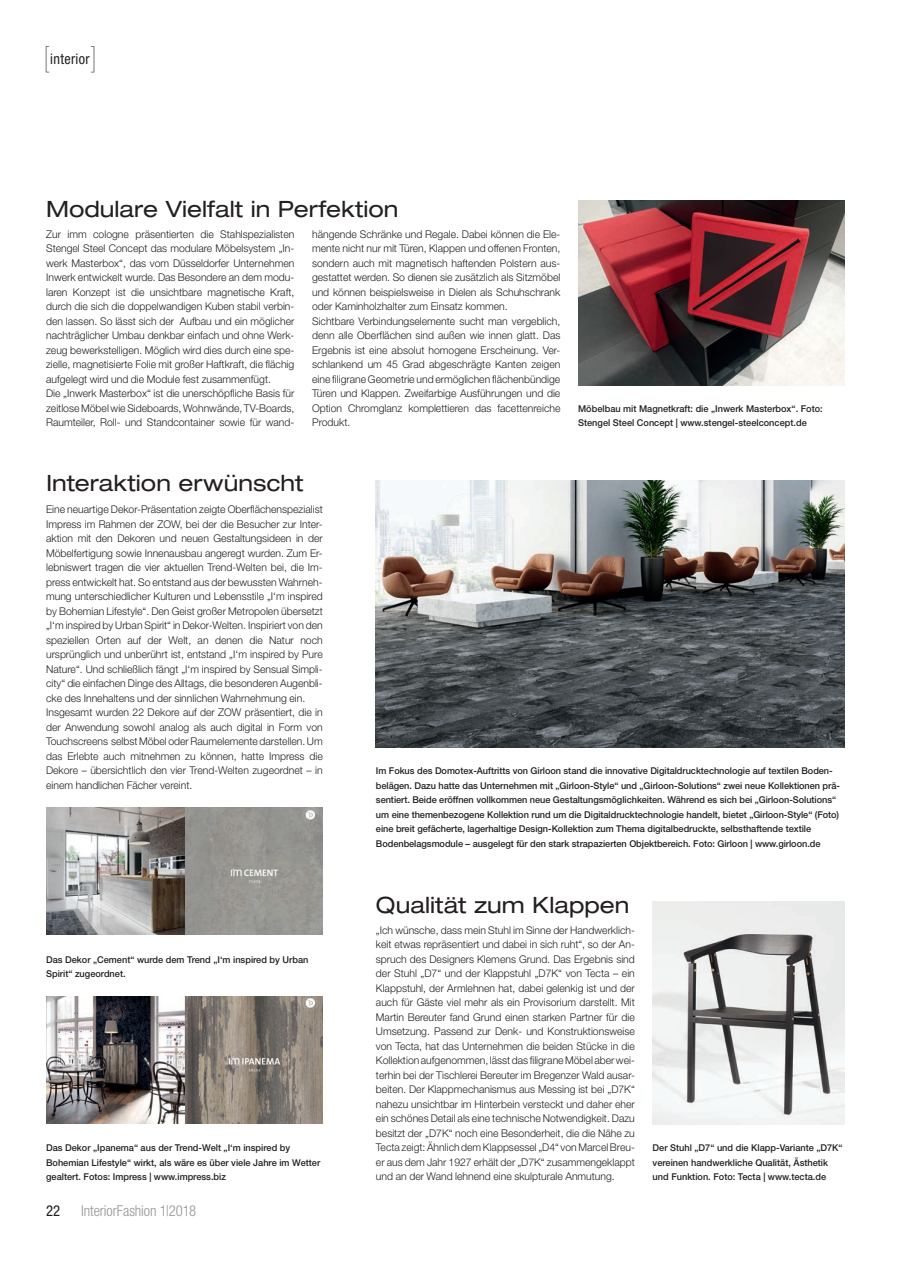
<style>
.page{position:relative;width:908px;height:1262px;background:#fff}
.page>*{position:absolute;margin:0;border:0;box-sizing:border-box;transform-origin:0 0}
.a_1_headline_update{font:expanded 22.5px "Helvetica Neue LT Std";color:#231f20}
.a_1_headline_update-2{font:expanded 22.5px "Helvetica Neue LT Pro";color:#231f20}
.t1{font:300 condensed 15px "Helvetica Neue LT Pro";letter-spacing:-.005em;color:#939598}
.t2{font:condensed 15px "Helvetica Neue LT Pro";color:#231f20}
.b_5_zwischenheadline{font:condensed 14.5px "Helvetica Neue LT Pro";letter-spacing:.025em;color:#231f20}
.a_3_fließtext_d{font:300 10.62px/14.5px "Helvetica Neue LT Pro";color:#231f20;text-align:justify}
.a_4_bildtext_d{font:500 9.38px/14.5px "Helvetica Neue LT Pro";letter-spacing:-.005em;color:#231f20}
.s1{font-weight:200;font-size:29px}
</style>
<div class="page">
<img style="left:652px;top:901px;width:191px;height:223px">
<img style="left:46px;top:807px;width:276px;height:128px">
<img style="left:46px;top:996px;width:276px;height:127px">
<img style="left:578px;top:201px;width:265px;height:184px">
<img style="left:376px;top:480px;width:467px;height:268px">
<p class="b_5_zwischenheadline" style="left:44px;top:50px;width:54px"><span class="s1">[</span>interior<span class="s1">]</span></p>
<p class="a_1_headline_update" style="left:46px;top:195px;width:354px">Modulare Vielfalt in Perfektion</p>
<p class="a_3_fließtext_d" style="left:46px;top:226px;width:250px">Zur imm cologne präsentierten die Stahlspezialisten Stengel Steel Concept das modulare Möbelsystem „In&shy;werk Masterbox“, das vom Düsseldorfer Unternehmen Inwerk entwickelt wurde. Das Besondere an dem modu&shy;laren Konzept ist die unsichtbare magnetische Kraft, durch die sich die doppelwandigen Kuben stabil verbin&shy;den lassen. So lässt sich der Aufbau und ein möglicher nachträglicher Umbau denkbar einfach und ohne Werk&shy;zeug bewerkstelligen. Möglich wird dies durch eine spe&shy;zielle, magnetisierte Folie mit großer Haftkraft, die flächig aufgelegt wird und die Module fest zusammenfügt.</p>
<p class="a_3_fließtext_d" style="left:46px;top:386px;width:250px">Die „Inwerk Masterbox“ ist die unerschöpfliche Basis für zeitlose Möbel wie Sideboards, Wohnwände, TV-Boards, Raumteiler, Roll- und Standcontainer sowie für wand-</p>
<p class="a_3_fließtext_d" style="left:312px;top:226px;width:250px">hängende Schränke und Regale. Dabei können die Ele&shy;mente nicht nur mit Türen, Klappen und offenen Fronten, sondern auch mit magnetisch haftenden Polstern aus&shy;gestattet werden. So dienen sie zusätzlich als Sitzmöbel und können beispielsweise in Dielen als Schuhschrank oder Kaminholzhalter zum Einsatz kommen.</p>
<p class="a_3_fließtext_d" style="left:312px;top:313px;width:250px">Sichtbare Verbindungselemente sucht man vergeblich, denn alle Oberflächen sind außen wie innen glatt. Das Ergebnis ist eine absolut homogene Erscheinung. Ver&shy;schlankend um 45 Grad abgeschrägte Kanten zeigen eine filigrane Geometrie und ermöglichen flächenbündige Türen und Klappen. Zweifarbige Ausführungen und die Option Chromglanz komplettieren das facettenreiche Produkt.</p>
<p class="a_4_bildtext_d" style="left:578px;top:401px;width:246px">Möbelbau mit Magnetkraft: die „Inwerk Masterbox“. Foto:<br>Stengel Steel Concept | www.stengel-steelconcept.de</p>
<p class="a_1_headline_update-2" style="left:46px;top:469px;width:259px">Interaktion erwünscht</p>
<p class="a_3_fließtext_d" style="left:46px;top:502px;width:278px">Eine neuartige Dekor-Präsentation zeigte Oberflächenspezialist Impress im Rahmen der ZOW, bei der die Besucher zur Inter&shy;aktion mit den Dekoren und neuen Gestaltungsideen in der Möbelfertigung sowie Innenausbau angeregt wurden. Zum Er&shy;lebniswert tragen die vier aktuellen Trend-Welten bei, die Im&shy;press entwickelt hat. So entstand aus der bewussten Wahrneh&shy;mung unterschiedlicher Kulturen und Lebensstile „I‘m inspired by Bohemian Lifestyle“. Den Geist großer Metropolen übersetzt „I‘m inspired by Urban Spirit“ in Dekor-Welten. Inspiriert von den speziellen Orten auf der Welt, an denen die Natur noch ursprünglich und unberührt ist, entstand „I‘m inspired by Pure Nature“. Und schließlich fängt „I‘m inspired by Sensual Simpli&shy;city“ die einfachen Dinge des Alltags, die besonderen Augenbli&shy;cke des Innehaltens und der sinnlichen Wahrnehmung ein.</p>
<p class="a_3_fließtext_d" style="left:46px;top:705px;width:278px">Insgesamt wurden 22 Dekore auf der ZOW präsentiert, die in der Anwendung sowohl analog als auch digital in Form von Touchscreens selbst Möbel oder Raumelemente darstellen. Um das Erlebte auch mitnehmen zu können, hatte Impress die Dekore – übersichtlich den vier Trend-Welten zugeordnet – in einem handlichen Fächer vereint.</p>
<p class="a_4_bildtext_d" style="left:46px;top:952px;width:264px">Das Dekor „Cement“ wurde dem Trend „I‘m inspired by Urban<br>Spirit“ zugeordnet.</p>
<p class="a_4_bildtext_d" style="left:46px;top:1140px;width:275px">Das Dekor „Ipanema“ aus der Trend-Welt „I‘m inspired by<br>Bohemian Lifestyle“ wirkt, als wäre es über viele Jahre im Wetter gealtert. Fotos: Impress | www.impress.biz</p>
<p class="t2" style="left:46px;top:1201px;width:16px">22</p>
<p class="t1" style="left:81px;top:1201px;width:116px">InteriorFashion 1|2018</p>
<p class="a_4_bildtext_d" style="left:376px;top:763px;width:465px">Im Fokus des Domotex-Auftritts von Girloon stand die innovative Digitaldrucktechnologie auf textilen Boden&shy;belägen. Dazu hatte das Unternehmen mit „Girloon-Style“ und „Girloon-Solutions“ zwei neue Kollektionen prä&shy;sentiert. Beide eröffnen vollkommen neue Gestaltungsmöglichkeiten. Während es sich bei „Girloon-Solutions“ um eine themenbezogene Kollektion rund um die Digitaldrucktechnologie handelt, bietet „Girloon-Style“ (Foto) eine breit gefächerte, lagerhaltige Design-Kollektion zum Thema digitalbedruckte, selbsthaftende textile Bodenbelagsmodule – ausgelegt für den stark strapazierten Objektbereich. Foto: Girloon | www.girloon.de</p>
<p class="a_1_headline_update" style="left:376px;top:891px;width:255px">Qualität zum Klappen</p>
<p class="a_3_fließtext_d" style="left:376px;top:922px;width:260px">„Ich wünsche, dass mein Stuhl im Sinne der Handwerklich&shy;keit etwas repräsentiert und dabei in sich ruht“, so der An&shy;spruch des Designers Klemens Grund. Das Ergebnis sind der Stuhl „D7“ und der Klappstuhl „D7K“ von Tecta – ein Klappstuhl, der Armlehnen hat, dabei gelenkig ist und der auch für Gäste viel mehr als ein Provisorium darstellt. Mit Martin Bereuter fand Grund einen starken Partner für die Umsetzung. Passend zur Denk- und Konstruktionsweise von Tecta, hat das Unternehmen die beiden Stücke in die Kollektion aufgenommen, lässt das filigrane Möbel aber wei&shy;terhin bei der Tischlerei Bereuter im Bregenzer Wald ausar&shy;beiten. Der Klappmechanismus aus Messing ist bei „D7K“ nahezu unsichtbar im Hinterbein versteckt und daher eher ein schönes Detail als eine technische Notwendigkeit. Dazu besitzt der „D7K“ noch eine Besonderheit, die die Nähe zu Tecta zeigt: Ähnlich dem Klappsessel „D4“ von Marcel Breu&shy;er aus dem Jahr 1927 erhält der „D7K“ zusammengeklappt und an der Wand lehnend eine skulpturale Anmutung.</p>
<p class="a_4_bildtext_d" style="left:652px;top:1140px;width:191px">Der Stuhl „D7“ und die Klapp-Variante „D7K“ vereinen handwerkliche Qualität, Ästhetik und Funktion. Foto: Tecta | www.tecta.de</p>
</div>
